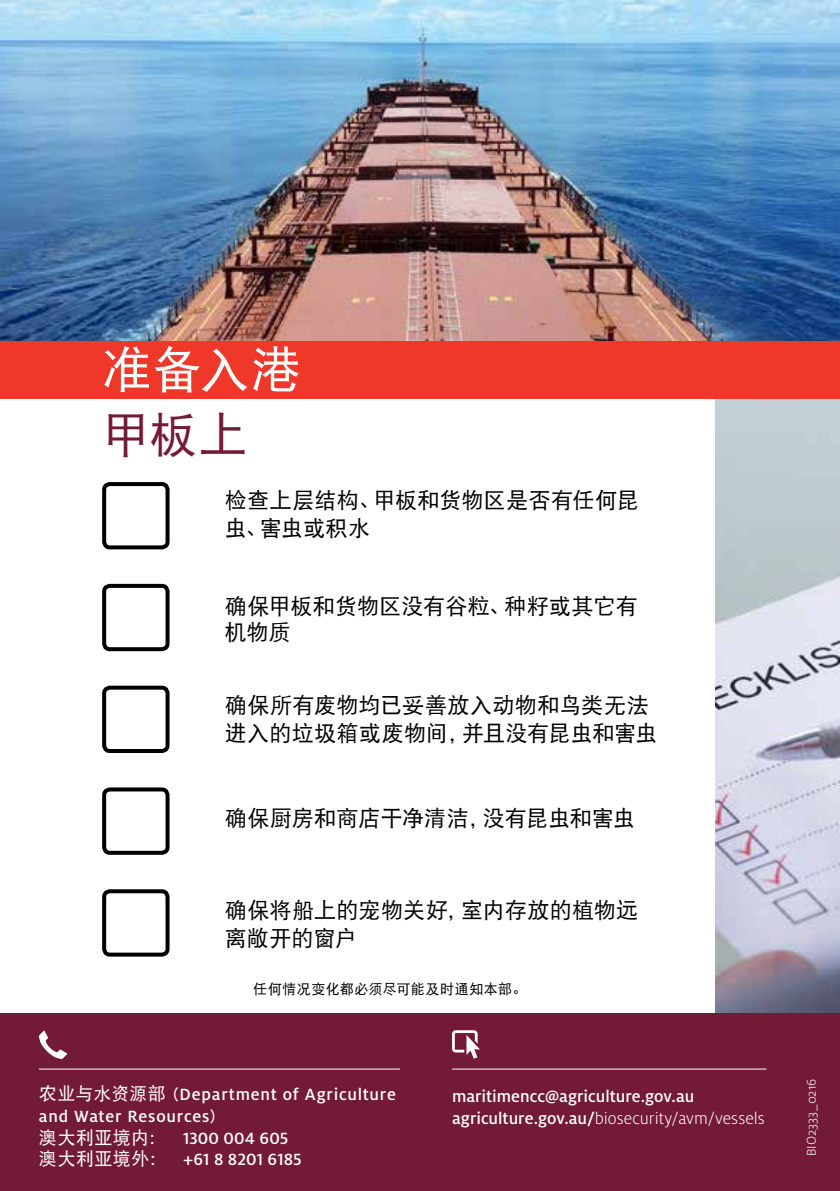
<style>
.page{position:relative;width:840px;height:1191px;background:#fff}
.page>*{position:absolute;margin:0;border:0;box-sizing:border-box;transform-origin:0 0}
.t1{font:50px "DFP Hei W5";color:#fff}
.t2{font:48px "DFP Hei W5";color:#731b36}
.t3{font:22px/28px "DFP Hei W5";letter-spacing:.01em;color:#000}
.t4{font:500 18px/21.6px "Milo Pro";letter-spacing:.04em;color:#fff}
.t5{font:500 18px/21.6px "Milo Pro";letter-spacing:.015em;color:#fff}
.t6{font:14px "DFP Hei W5";letter-spacing:.03em;color:#000}
.t7{font:300 14px "Milo Pro";color:#fff}
.s1{font-family:"DFP Hei W5";font-weight:400}
.s2{font-weight:300}
</style>
<div class="page">
<img style="left:715px;top:399px;width:124px;height:614px">
<img style="left:0;top:0;width:839px;height:341px">
<div style="left:0;top:1013px;width:839px;height:178px;background:#731b36"></div>
<div style="left:102px;top:482px;width:67px;height:67px;border:4px solid #000;border-radius:6px"></div>
<div style="left:102px;top:584px;width:67px;height:67px;border:4px solid #000;border-radius:6px"></div>
<div style="left:102px;top:787px;width:67px;height:67px;border:4px solid #000;border-radius:6px"></div>
<div style="left:102px;top:889px;width:67px;height:67px;border:4px solid #000;border-radius:6px"></div>
<div style="left:102px;top:685px;width:67px;height:68px;border:4px solid #000;border-radius:6px"></div>
<div style="left:0;top:341px;width:839px;height:58px;background:#ef3829"></div>
<hr style="left:39px;top:1068px;width:360px;height:1px;background:#fff">
<svg style="left:38px;top:1030px;width:29px;height:29px"></svg>
<hr style="left:452px;top:1068px;width:314px;height:1px;background:#fff">
<svg style="left:452px;top:1030px;width:27px;height:28px"></svg>
<h1 class="t1" style="left:102px;top:342px;width:201px">准备入港</h1>
<h2 class="t2" style="left:102px;top:409px;width:146px">甲板上</h2>
<p class="t3" style="left:225px;top:485px;width:416px">检查上层结构、甲板和货物区是否有任何昆虫、害虫或积水</p>
<p class="t3" style="left:225px;top:592px;width:414px;line-height:26px">确保甲板和货物区没有谷粒、种籽或其它有机物质</p>
<p class="t3" style="left:225px;top:690px;width:434px">确保所有废物均已妥善放入动物和鸟类无法进入的垃圾箱或废物间，并且没有昆虫和害虫</p>
<p class="t3" style="left:225px;top:803px;width:411px">确保厨房和商店干净清洁，没有昆虫和害虫</p>
<p class="t3" style="left:225px;top:895px;width:415px">确保将船上的宠物关好，室内存放的植物远离敞开的窗户</p>
<p class="t6" style="left:253px;top:981px;width:274px">任何情况变化都必须尽可能及时通知本部。</p>
<p class="t4" style="left:39px;top:1084px;width:358px"><span class="s1">农业与水资源部 (</span>Department of Agriculture and Water Resources<span class="s1">)<br>澳大利亚境内：</span> 1300 004 605<br><span class="s1">澳大利亚境外：</span> +61 8 8201 6185</p>
<p class="t5" style="left:452px;top:1086px;width:314px">maritimencc@agriculture.gov.au agriculture.gov.au/<span class="s2">biosecurity/avm/vessels</span></p>
<p class="t7" style="left:803px;top:1156px;width:79px;rotate:-90deg">BIO2333_0216</p>
</div>
